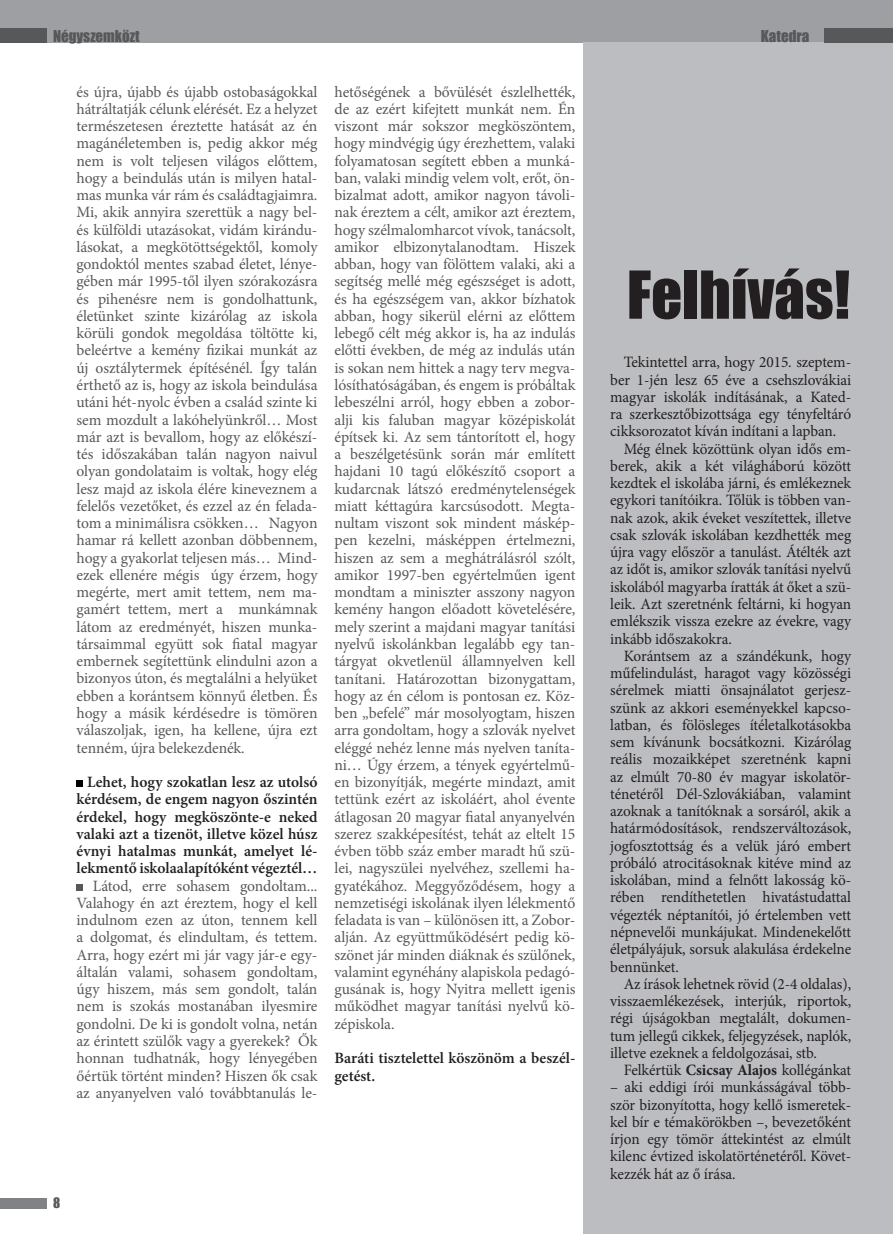
<style>
.page{position:relative;width:893px;height:1234px;background:#fff}
.page>*{position:absolute;margin:0;border:0;box-sizing:border-box;transform-origin:0 0}
.t1{font:60.9px "Impact";color:#231f20}
.t2{font:15.75px/17.2px "Minion Pro";letter-spacing:-.005em;color:#57585a;text-align:justify}
.t3{font:15.75px/17.2px "Minion Pro";letter-spacing:-.005em;color:#231f20;text-align:justify}
.t4{font:600 15.75px/17.2px "Minion Pro";letter-spacing:-.005em;color:#231f20;text-align:justify}
.t5{font:15px "Impact";color:#57585a}
.t6{font:13.35px "Impact";color:#57585a}
.s1{font-weight:700}
</style>
<div class="page">
<div style="left:0;top:0;width:893px;height:43px;background:#9d9fa2"></div>
<div style="left:584px;top:43px;width:309px;height:1190px;background:#bcbdc0"></div>
<div style="left:825px;top:28px;width:68px;height:15px;background:#57585a"></div>
<div style="left:0;top:28px;width:46px;height:15px;background:#57585a"></div>
<div style="left:0;top:1197px;width:46px;height:11px;background:#808285"></div>
<svg style="left:77px;top:780px;width:6px;height:6px"></svg>
<svg style="left:77px;top:884px;width:6px;height:6px"></svg>
<p class="t5" style="left:53px;top:25px;width:88px">Négyszemközt</p>
<p class="t2" style="left:77px;top:83px;width:243px">és újra, újabb és újabb ostobaságokkal hátráltatják célunk elérését. Ez a helyzet természetesen éreztette hatását az én magánéletemben is, pedig akkor még nem is volt teljesen világos előttem, hogy a beindulás után is milyen hatal&shy;mas munka vár rám és családtagjaimra.<br>Mi, akik annyira szerettük a nagy bel&shy;és külföldi utazásokat, vidám kirándu&shy;lásokat, a megkötöttségektől, komoly gondoktól mentes szabad életet, lénye&shy;gében már 1995-től ilyen szórakozásra és pihenésre nem is gondolhattunk, életünket szinte kizárólag az iskola körüli gondok megoldása töltötte ki, beleértve a kemény fizikai munkát az új osztálytermek építésénél. Így talán érthető az is, hogy az iskola beindulása utáni hét-nyolc évben a család szinte ki sem mozdult a lakóhelyünkről… Most már azt is bevallom, hogy az előkészí&shy;tés időszakában talán nagyon naivul olyan gondolataim is voltak, hogy elég lesz majd az iskola élére kineveznem a felelős vezetőket, és ezzel az én felada&shy;tom a minimálisra csökken… Nagyon hamar rá kellett azonban döbbennem, hogy a gyakorlat teljesen más… Mind&shy;ezek ellenére mégis úgy érzem, hogy megérte, mert amit tettem, nem ma&shy;gamért tettem, mert a munkámnak látom az eredményét, hiszen munka&shy;társaimmal együtt sok fiatal magyar embernek segítettünk elindulni azon a bizonyos úton, és megtalálni a helyüket ebben a korántsem könnyű életben. És hogy a másik kérdésedre is tömören válaszoljak, igen, ha kellene, újra ezt tenném, újra belekezdenék.</p>
<p class="t4" style="left:77px;top:773px;width:242px;text-indent:10px">Lehet, hogy szokatlan lesz az utolsó kérdésem, de engem nagyon őszintén érdekel, hogy megköszönte-e neked valaki azt a tizenöt, illetve közel húsz évnyi hatalmas munkát, amelyet lé&shy;lekmentő iskolaalapítóként végeztél…</p>
<p class="t2" style="left:77px;top:876px;width:242px;text-indent:16px">Látod, erre sohasem gondoltam...<br>Valahogy én azt éreztem, hogy el kell indulnom ezen az úton, tennem kell a dolgomat, és elindultam, és tettem.<br>Arra, hogy ezért mi jár vagy jár-e egy&shy;általán valami, sohasem gondoltam, úgy hiszem, más sem gondolt, talán nem is szokás mostanában ilyesmire gondolni. De ki is gondolt volna, netán az érintett szülők vagy a gyerekek? Ők honnan tudhatnák, hogy lényegében őértük történt minden? Hiszen ők csak az anyanyelven való továbbtanulás le-</p>
<p class="t2" style="left:334px;top:83px;width:243px">hetőségének a bővülését észlelhették, de az ezért kifejtett munkát nem. Én viszont már sokszor megköszöntem, hogy mindvégig úgy érezhettem, valaki folyamatosan segített ebben a munká&shy;ban, valaki mindig velem volt, erőt, ön&shy;bizalmat adott, amikor nagyon távoli&shy;nak éreztem a célt, amikor azt éreztem, hogy szélmalomharcot vívok, tanácsolt, amikor elbizonytalanodtam. Hiszek abban, hogy van fölöttem valaki, aki a segítség mellé még egészséget is adott, és ha egészségem van, akkor bízhatok abban, hogy sikerül elérni az előttem lebegő célt még akkor is, ha az indulás előtti években, de még az indulás után is sokan nem hittek a nagy terv megva&shy;lósíthatóságában, és engem is próbáltak lebeszélni arról, hogy ebben a zobor&shy;alji kis faluban magyar középiskolát építsek ki. Az sem tántorított el, hogy a beszélgetésünk során már említett hajdani 10 tagú előkészítő csoport a kudarcnak látszó eredménytelenségek miatt kéttagúra karcsúsodott. Megta&shy;nultam viszont sok mindent máskép&shy;pen kezelni, másképpen értelmezni, hiszen az sem a meghátrálásról szólt, amikor 1997-ben egyértelműen igent mondtam a miniszter asszony nagyon kemény hangon előadott követelésére, mely szerint a majdani magyar tanítási nyelvű iskolánkban legalább egy tan&shy;tárgyat okvetlenül államnyelven kell tanítani. Határozottan bizonygattam, hogy az én célom is pontosan ez. Köz&shy;ben „befelé” már mosolyogtam, hiszen arra gondoltam, hogy a szlovák nyelvet eléggé nehéz lenne más nyelven taníta&shy;ni… Úgy érzem, a tények egyértelmű&shy;en bizonyítják, megérte mindazt, amit tettünk ezért az iskoláért, ahol évente átlagosan 20 magyar fiatal anyanyelvén szerez szakképesítést, tehát az eltelt 15 évben több száz ember maradt hű szü&shy;lei, nagyszülei nyelvéhez, szellemi ha&shy;gyatékához. Meggyőződésem, hogy a nemzetiségi iskolának ilyen lélekmentő feladata is van – különösen itt, a Zobor&shy;alján. Az együttműködésért pedig kö&shy;szönet jár minden diáknak és szülőnek, valamint egynéhány alapiskola pedagó&shy;gusának is, hogy Nyitra mellett igenis működhet magyar tanítási nyelvű kö&shy;zépiskola.</p>
<p class="t4" style="left:334px;top:1049px;width:242px">Baráti tisztelettel köszönöm a beszél&shy;getést.</p>
<p class="t6" style="left:53px;top:1192px;width:9px">8</p>
<p class="t5" style="left:761px;top:25px;width:50px">Katedra</p>
<h1 class="t1" style="left:627px;top:247px;width:225px">Felhívás!</h1>
<p class="t3" style="left:624px;top:353px;width:229px">Tekintettel arra, hogy 2015. szeptem-</p>
<p class="t3" style="left:610px;top:371px;width:242px">ber 1-jén lesz 65 éve a csehszlovákiai</p>
<p class="t3" style="left:610px;top:388px;width:242px">magyar iskolák indításának, a Kated-</p>
<p class="t3" style="left:610px;top:405px;width:242px">ra szerkesztőbizottsága egy tényfeltáró</p>
<p class="t3" style="left:610px;top:422px;width:228px">cikksorozatot kíván indítani a lapban.</p>
<p class="t3" style="left:624px;top:440px;width:229px">Még élnek közöttünk olyan idős em-</p>
<p class="t3" style="left:610px;top:457px;width:242px">berek, akik a két világháború között</p>
<p class="t3" style="left:610px;top:474px;width:242px">kezdtek el iskolába járni, és emlékeznek</p>
<p class="t3" style="left:610px;top:491px;width:242px">egykori tanítóikra. Tőlük is többen van-</p>
<p class="t3" style="left:610px;top:509px;width:242px">nak azok, akik éveket veszítettek, illetve</p>
<p class="t3" style="left:610px;top:526px;width:242px">csak szlovák iskolában kezdhették meg</p>
<p class="t3" style="left:610px;top:543px;width:242px">újra vagy először a tanulást. Átélték azt</p>
<p class="t3" style="left:610px;top:560px;width:242px">az időt is, amikor szlovák tanítási nyelvű</p>
<p class="t3" style="left:610px;top:578px;width:242px">iskolából magyarba íratták át őket a szü-</p>
<p class="t3" style="left:610px;top:595px;width:242px">leik. Azt szeretnénk feltárni, ki hogyan</p>
<p class="t3" style="left:610px;top:612px;width:243px">emlékszik vissza ezekre az évekre, vagy</p>
<p class="t3" style="left:610px;top:629px;width:123px">inkább időszakokra.</p>
<p class="t3" style="left:624px;top:647px;width:229px">Korántsem az a szándékunk, hogy</p>
<p class="t3" style="left:610px;top:664px;width:242px">műfelindulást, haragot vagy közösségi</p>
<p class="t3" style="left:610px;top:681px;width:242px">sérelmek miatti önsajnálatot gerjes -</p>
<p class="t3" style="left:610px;top:698px;width:242px">szünk az akkori eseményekkel kapcso-</p>
<p class="t3" style="left:610px;top:716px;width:242px">latban, és fölösleges ítéletalkotásokba</p>
<p class="t3" style="left:610px;top:733px;width:242px">sem kívánunk bocsátkozni. Kizárólag</p>
<p class="t3" style="left:610px;top:750px;width:242px">reális mozaikképet szeretnénk kapni</p>
<p class="t3" style="left:610px;top:767px;width:242px">az elmúlt 70-80 év magyar iskolatör-</p>
<p class="t3" style="left:610px;top:785px;width:242px">ténetéről Dél-Szlovákiában, valamint</p>
<p class="t3" style="left:610px;top:802px;width:242px">azoknak a tanítóknak a sorsáról, akik a</p>
<p class="t3" style="left:610px;top:819px;width:242px">határmódosítások, rendszerváltozások,</p>
<p class="t3" style="left:610px;top:836px;width:242px">jogfosztottság és a velük járó embert</p>
<p class="t3" style="left:610px;top:854px;width:242px">próbáló atrocitásoknak kitéve mind az</p>
<p class="t3" style="left:610px;top:871px;width:242px">iskolában, mind a felnőtt lakosság kö-</p>
<p class="t3" style="left:610px;top:888px;width:242px">rében rendíthetetlen hivatástudattal</p>
<p class="t3" style="left:610px;top:905px;width:242px">végezték néptanítói, jó értelemben vett</p>
<p class="t3" style="left:610px;top:923px;width:242px">népnevelői munkájukat. Mindenekelőtt</p>
<p class="t3" style="left:610px;top:940px;width:242px">életpályájuk, sorsuk alakulása érdekelne</p>
<p class="t3" style="left:610px;top:957px;width:70px">bennünket.</p>
<p class="t3" style="left:624px;top:974px;width:229px">Az írások lehetnek rövid (2-4 oldalas),</p>
<p class="t3" style="left:610px;top:992px;width:242px">visszaemlékezések, interjúk, riportok,</p>
<p class="t3" style="left:610px;top:1009px;width:242px">régi újságokban megtalált, dokumen-</p>
<p class="t3" style="left:610px;top:1026px;width:242px">tum jellegű cikkek, feljegyzések, naplók,</p>
<p class="t3" style="left:610px;top:1043px;width:208px">illetve ezeknek a feldolgozásai, stb.</p>
<p class="t3" style="left:624px;top:1061px;width:229px">Felkértük <span class="s1">Csicsay Alajos</span> kollégánkat</p>
<p class="t3" style="left:610px;top:1078px;width:242px">– aki eddigi írói munkásságával több&shy;ször bizonyította, hogy kellő ismeretek&shy;kel bír e témakörökben –, bevezetőként írjon egy tömör áttekintést az elmúlt kilenc évtized iskolatörténetéről. Követ&shy;kezzék hát az ő írása.</p>
</div>
